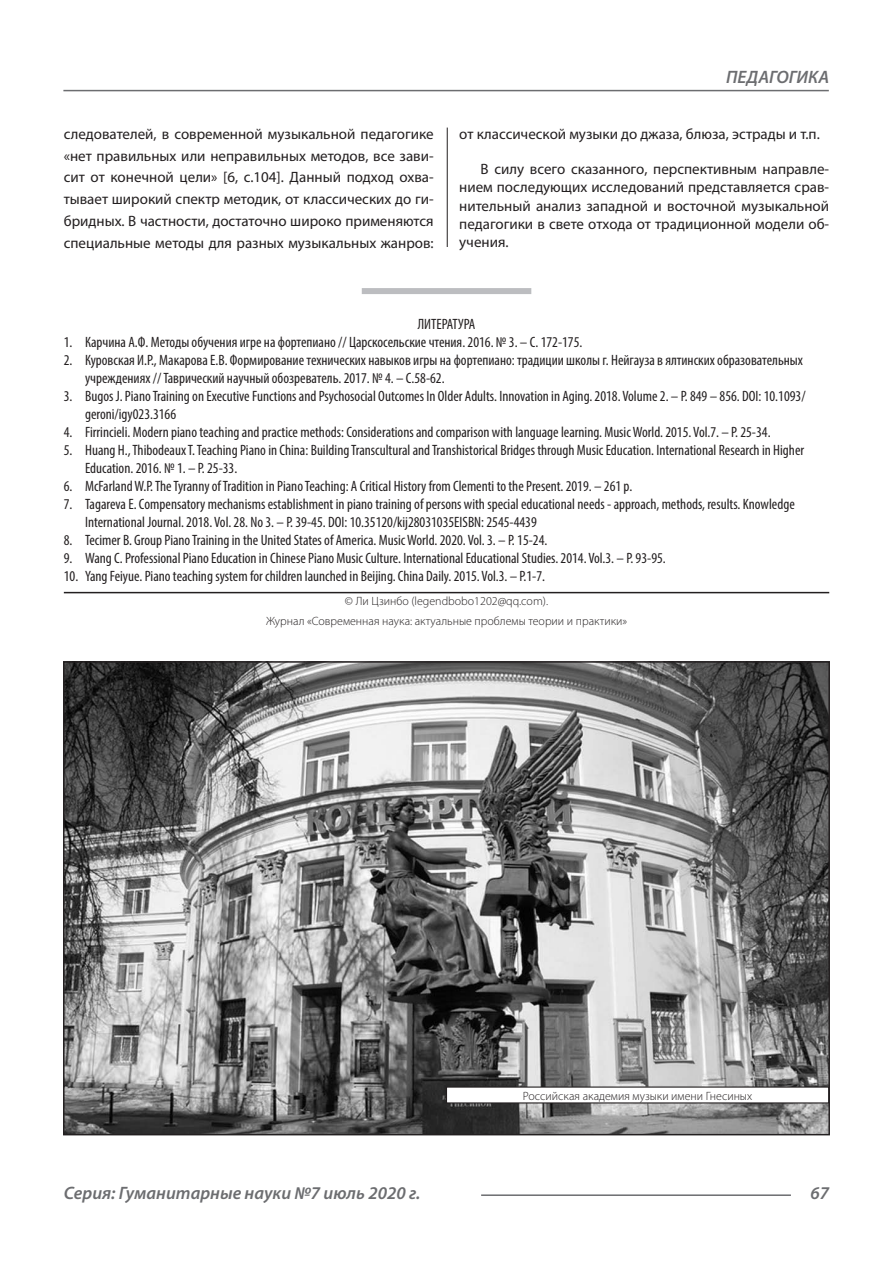
<style>
.page{position:relative;width:893px;height:1263px;background:#fff}
.page>*{position:absolute;margin:0;border:0;box-sizing:border-box;transform-origin:0 0}
.t1{font:italic 600 18px "Myriad Pro";color:#6c6d70}
.Библиография_Литерат{font:condensed 15px/18px "Myriad Pro";color:#231f20}
.Статья_текст{font:15px/21.8px "Myriad Pro";color:#231f20;text-align:justify}
.Автор_копирайт{font:300 12px "Myriad Pro";color:#231f20}
</style>
<div class="page">
<hr style="left:447px;top:128px;width:1px;height:1007px;background:#231f20">
<hr style="left:63px;top:90px;width:766px;height:1px;background:#6c6d70">
<hr style="left:481px;top:1194px;width:310px;height:2px;background:#6c6d70">
<div style="left:438px;top:248px;width:17px;height:893px;background:#fff"></div>
<div style="left:362px;top:288px;width:169px;height:6px;background:#bcbdc0"></div>
<hr style="left:64px;top:592px;width:765px;height:1px;background:#231f20">
<img style="left:66px;top:664px;width:761px;height:468px">
<div style="left:63px;top:661px;width:767px;height:474px;border:2px solid #231f20"></div>
<div style="left:446px;top:1087px;width:383px;height:16px;background:#fff"></div>
<p class="t1" style="left:726px;top:66px;width:104px">ПЕДАГОГИКА</p>
<p class="Статья_текст" style="left:64px;top:123px;width:371px">следователей, в современной музыкальной педагогике «нет правильных или неправильных методов, все зави&shy;сит от конечной цели» [6, c.104]. Данный подход охва&shy;тывает широкий спектр методик, от классических до ги&shy;бридных. В частности, достаточно широко применяются специальные методы для разных музыкальных жанров:</p>
<p class="Статья_текст" style="left:459px;top:123px;width:362px">от классической музыки до джаза, блюза, эстрады и т.п.</p>
<p class="Статья_текст" style="left:459px;top:160px;width:371px;line-height:18.3px;text-indent:21px">В силу всего сказанного, перспективным направле&shy;нием последующих исследований представляется срав&shy;нительный анализ западной и восточной музыкальной педагогики в свете отхода от традиционной модели об&shy;учения.</p>
<p class="Библиография_Литерат" style="left:418px;top:315px;width:59px">ЛИТЕРАТУРА</p>
<p class="Библиография_Литерат" style="left:64px;top:333px;width:520px">1. Карчина А.Ф. Методы обучения игре на фортепиано // Царскосельские чтения. 2016. № 3. – С. 172-175.</p>
<p class="Библиография_Литерат" style="left:85px;top:351px;width:719px;text-indent:-21px">2. Куровская И.Р., Макарова Е.В. Формирование технических навыков игры на фортепиано: традиции школы г. Нейгауза в ялтинских образовательных учреждениях // Таврический научный обозреватель. 2017. № 4. – С.58-62.</p>
<p class="Библиография_Литерат" style="left:85px;top:387px;width:722px;text-indent:-21px">3. Bugos J. Piano Training on Executive Functions and Psychosocial Outcomes In Older Adults. Innovation in Aging. 2018. Volume 2. – P. 849 – 856. DOI: 10.1093/ geroni/igy023.3166</p>
<p class="Библиография_Литерат" style="left:64px;top:423px;width:708px">4. Firrincieli. Modern piano teaching and practice methods: Considerations and comparison with language learning. Music World. 2015. Vol.7. – P. 25-34.</p>
<p class="Библиография_Литерат" style="left:85px;top:441px;width:721px;text-indent:-21px">5. Huang H., Thibodeaux T. Teaching Piano in China: Building Transcultural and Transhistorical Bridges through Music Education. International Research in Higher<br>Education. 2016. № 1. – P. 25-33.</p>
<p class="Библиография_Литерат" style="left:64px;top:477px;width:570px">6. McFarland W.P. The Tyranny of Tradition in Piano Teaching: A Critical History from Clementi to the Present. 2019. – 261 р.</p>
<p class="Библиография_Литерат" style="left:85px;top:495px;width:711px;text-indent:-21px">7. Tagareva Е. Сompensatory mechanisms establishment in piano training of persons with special educational needs - approach, methods, results. Knowledge<br>International Journal. 2018. Vol. 28. No 3. – P. 39-45. DOI: 10.35120/kij28031035EISBN: 2545-4439</p>
<p class="Библиография_Литерат" style="left:64px;top:531px;width:485px">8. Tecimer B. Group Piano Training in the United States of America. Music World. 2020. Vol. 3. – P. 15-24.</p>
<p class="Библиография_Литерат" style="left:64px;top:549px;width:603px">9. Wang C. Professional Piano Education in Chinese Piano Music Culture. International Educational Studies. 2014. Vol.3. – P. 93-95.</p>
<p class="Библиография_Литерат" style="left:64px;top:567px;width:483px">10. Yang Feiyue. Piano teaching system for children launched in Beijing. China Daily. 2015. Vol.3. – P.1-7.</p>
<p class="Автор_копирайт" style="left:345px;top:594px;width:205px">© Ли Цзинбо (legendbobo1202@qq.com).</p>
<p class="Автор_копирайт" style="left:266px;top:613px;width:363px">Журнал «Современная наука: актуальные проблемы теории и практики»</p>
<p class="Автор_копирайт" style="left:523px;top:1088px;width:231px">Российская академия музыки имени Гнесиных</p>
<p class="t1" style="left:64px;top:1182px;width:358px">Серия: Гуманитарные науки №7 июль 2020 г.</p>
<p class="t1" style="left:810px;top:1182px;width:20px">67</p>
</div>
